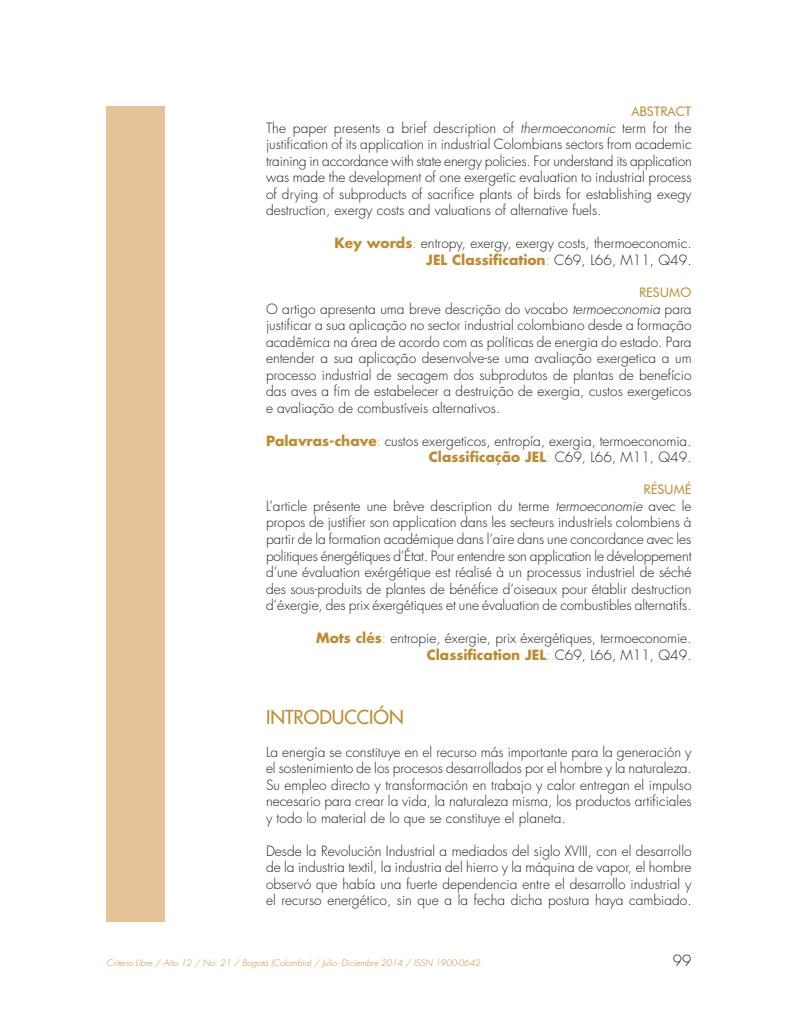
<style>
.page{position:relative;width:798px;height:1028px;background:#fff}
.page>*{position:absolute;margin:0;border:0;box-sizing:border-box;transform-origin:0 0}
.t1{font:500 18.75px "Futura Std";color:#be8b31}
.t2{font:300 15px "Futura Std";color:#231f20}
.t3{font:300 13.75px/16.5px "Futura Std";color:#231f20;text-align:justify}
.t4{font:13.12px "Futura BT";color:#be8b31}
.t5{font:italic 300 8.75px "Futura Std";color:#be8b31}
.s1{font-style:italic}
.s2{font-weight:700;color:#be8b31}
.s3{color:#be8b31}
</style>
<div class="page">
<div style="left:106px;top:106px;width:59px;height:815px;background:#e6c397"></div>
<p class="t4" style="left:631px;top:104px;width:17px">ABSTRACT</p>
<p class="t3" style="left:266px;top:120px;width:427px">The paper presents a brief description of <span class="s1">thermoeconomic</span> term for the justification of its application in industrial Colombians sectors from academic training in accordance with state energy policies. For understand its application was made the development of one exergetic evaluation to industrial process of drying of subproducts of sacrifice plants of birds for establishing exegy destruction, exergy costs and valuations of alternative fuels.</p>
<p class="t3" style="left:334px;top:235px;width:358px;text-align:right"><span class="s2">Key words</span><span class="s3">:</span> entropy, exergy, exergy costs, thermoeconomic.<br><span class="s2">JEL Classification</span><span class="s3">:</span> C69, L66, M11, Q49.</p>
<p class="t4" style="left:638px;top:284px;width:50px">RESUMO</p>
<p class="t3" style="left:266px;top:301px;width:427px">O artigo apresenta uma breve descrição do vocabo <span class="s1">termoeconomia</span> para justificar a sua aplicação no sector industrial colombiano desde a formação acadêmica na área de acordo com as políticas de energia do estado. Para entender a sua aplicação desenvolve-se uma avaliação exergetica a um processo industrial de secagem dos subprodutos de plantas de benefício das aves a fim de estabelecer a destruição de exergia, custos exergeticos e avaliação de combustíveis alternativos.</p>
<p class="t3" style="left:266px;top:433px;width:427px;text-align:right"><span class="s2">Palavras-chave</span><span class="s3">:</span> custos exergeticos, entropía, exergia, termoeconomia.<br><span class="s2">Classificação JEL</span><span class="s3">:</span> C69, L66, M11, Q49.</p>
<p class="t4" style="left:643px;top:482px;width:49px">RÉSUMÉ</p>
<p class="t3" style="left:266px;top:498px;width:427px">L’article présente une brève description du terme <span class="s1">termoeconomie</span> avec le propos de justifier son application dans les secteurs industriels colombiens à partir de la formation académique dans l’aire dans une concordance avec les politiques énergétiques d’État. Pour entendre son application le développement d’une évaluation exérgétique est réalisé à un processus industriel de séché des sous-produits de plantes de bénéfice d’oiseaux pour établir destruction d’éxergie, des prix éxergétiques et une évaluation de combustibles alternatifs.</p>
<p class="t3" style="left:316px;top:630px;width:376px;text-align:right"><span class="s2">Mots clés</span><span class="s3">:</span> entropie, éxergie, prix éxergétiques, termoeconomie.<br><span class="s2">Classification JEL</span><span class="s3">:</span> C69, L66, M11, Q49.</p>
<h1 class="t1" style="left:266px;top:705px;width:18px">INTRODUCCIÓN</h1>
<p class="t3" style="left:266px;top:744px;width:427px">La energía se constituye en el recurso más importante para la generación y el sostenimiento de los procesos desarrollados por el hombre y la naturaleza.<br>Su empleo directo y transformación en trabajo y calor entregan el impulso necesario para crear la vida, la naturaleza misma, los productos artificiales y todo lo material de lo que se constituye el planeta.</p>
<p class="t3" style="left:266px;top:843px;width:427px">Desde la Revolución Industrial a mediados del siglo XVIII, con el desarrollo de la industria textil, la industria del hierro y la máquina de vapor, el hombre observó que había una fuerte dependencia entre el desarrollo industrial y el recurso energético, sin que a la fecha dicha postura haya cambiado.</p>
<p class="t5" style="left:106px;top:958px;width:375px">Criterio Libre / Año 12 / No. 21 / Bogotá (Colombia) / Julio - Diciembre 2014 / ISSN 1900-0642</p>
<p class="t2" style="left:672px;top:951px;width:20px">99</p>
</div>
